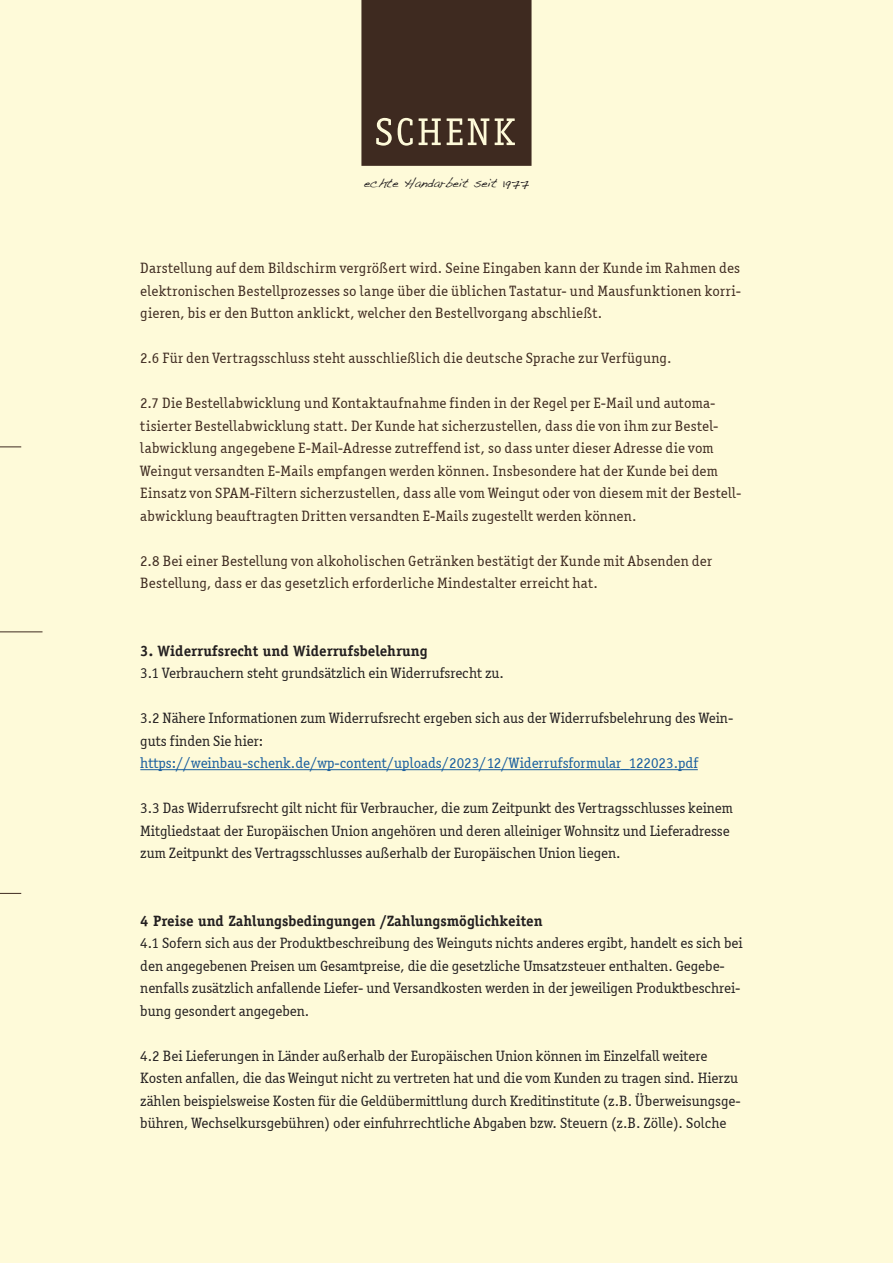
<style>
.page{position:relative;width:893px;height:1263px;background:#fefad9}
.page>*{position:absolute;margin:0;border:0;box-sizing:border-box;transform-origin:0 0}
.t1{font:15px/22.5px "Officina Serif ITCTT Book";color:#231f20}
.t2{font:15px/22.5px "Officina Serif ITCTT Book";letter-spacing:.02em;color:#3e2a20}
.t3{font:700 15px "Officina Serif Std";color:#231f20}
.t4{font:15px "Officina Serif ITCTT Book";color:#175d9e}
.t5{font:12.75px "Handwriting Dakota";color:#231f20}
</style>
<div class="page">
<svg style="left:0;top:446px;width:21px;height:1px"></svg>
<hr style="left:0;top:631px;width:43px;height:1px;background:#3e2a20">
<svg style="left:0;top:893px;width:21px;height:1px"></svg>
<svg style="left:361px;top:0;width:170px;height:166px;background:#473428"></svg>
<hr style="left:140px;top:769px;width:558px;height:1px;background:#175d9e">
<p class="t5" style="left:364px;top:175px;width:166px">echte Handarbeit seit 1977</p>
<p class="t2" style="left:140px;top:257px;width:602px;text-align:justify">Darstellung auf dem Bildschirm vergrößert wird. Seine Eingaben kann der Kunde im Rahmen des elektronischen Bestellprozesses so lange über die üblichen Tastatur- und Mausfunktionen korri&shy;gieren, bis er den Button anklickt, welcher den Bestellvorgang abschließt.</p>
<p class="t2" style="left:140px;top:347px;width:533px">2.6 Für den Vertragsschluss steht ausschließlich die deutsche Sprache zur Verfügung.</p>
<p class="t2" style="left:140px;top:392px;width:602px">2.7 Die Bestellabwicklung und Kontaktaufnahme finden in der Regel per E-Mail und automa&shy;tisierter Bestellabwicklung statt. Der Kunde hat sicherzustellen, dass die von ihm zur Bestel&shy;labwicklung angegebene E-Mail-Adresse zutreffend ist, so dass unter dieser Adresse die vom Weingut versandten E-Mails empfangen werden können. Insbesondere hat der Kunde bei dem Einsatz von SPAM-Filtern sicherzustellen, dass alle vom Weingut oder von diesem mit der Bestell&shy;abwicklung beauftragten Dritten versandten E-Mails zugestellt werden können.</p>
<p class="t2" style="left:140px;top:549px;width:573px">2.8 Bei einer Bestellung von alkoholischen Getränken bestätigt der Kunde mit Absenden der<br>Bestellung, dass er das gesetzlich erforderliche Mindestalter erreicht hat.</p>
<p class="t3" style="left:140px;top:641px;width:289px">3. Widerrufsrecht und Widerrufsbelehrung</p>
<p class="t1" style="left:140px;top:662px;width:365px">3.1 Verbrauchern steht grundsätzlich ein Widerrufsrecht zu.</p>
<p class="t1" style="left:140px;top:707px;width:594px">3.2 Nähere Informationen zum Widerrufsrecht ergeben sich aus der Widerrufsbelehrung des Wein&shy;guts finden Sie hier:</p>
<p class="t4" style="left:140px;top:754px;width:559px">https://weinbau-schenk.de/wp-content/uploads/2023/12/Widerrufsformular_122023.pdf</p>
<p class="t1" style="left:140px;top:797px;width:594px">3.3 Das Widerrufsrecht gilt nicht für Verbraucher, die zum Zeitpunkt des Vertragsschlusses keinem<br>Mitgliedstaat der Europäischen Union angehören und deren alleiniger Wohnsitz und Lieferadresse zum Zeitpunkt des Vertragsschlusses außerhalb der Europäischen Union liegen.</p>
<p class="t3" style="left:140px;top:911px;width:404px">4 Preise und Zahlungsbedingungen /Zahlungsmöglichkeiten</p>
<p class="t1" style="left:140px;top:932px;width:604px">4.1 Sofern sich aus der Produktbeschreibung des Weinguts nichts anderes ergibt, handelt es sich bei den angegebenen Preisen um Gesamtpreise, die die gesetzliche Umsatzsteuer enthalten. Gegebe&shy;nenfalls zusätzlich anfallende Liefer- und Versandkosten werden in der jeweiligen Produktbeschrei&shy;bung gesondert angegeben.</p>
<p class="t1" style="left:140px;top:1044px;width:602px">4.2 Bei Lieferungen in Länder außerhalb der Europäischen Union können im Einzelfall weitere Kosten anfallen, die das Weingut nicht zu vertreten hat und die vom Kunden zu tragen sind. Hierzu zählen beispielsweise Kosten für die Geldübermittlung durch Kreditinstitute (z.B. Überweisungsge&shy;bühren, Wechselkursgebühren) oder einfuhrrechtliche Abgaben bzw. Steuern (z.B. Zölle). Solche</p>
</div>
